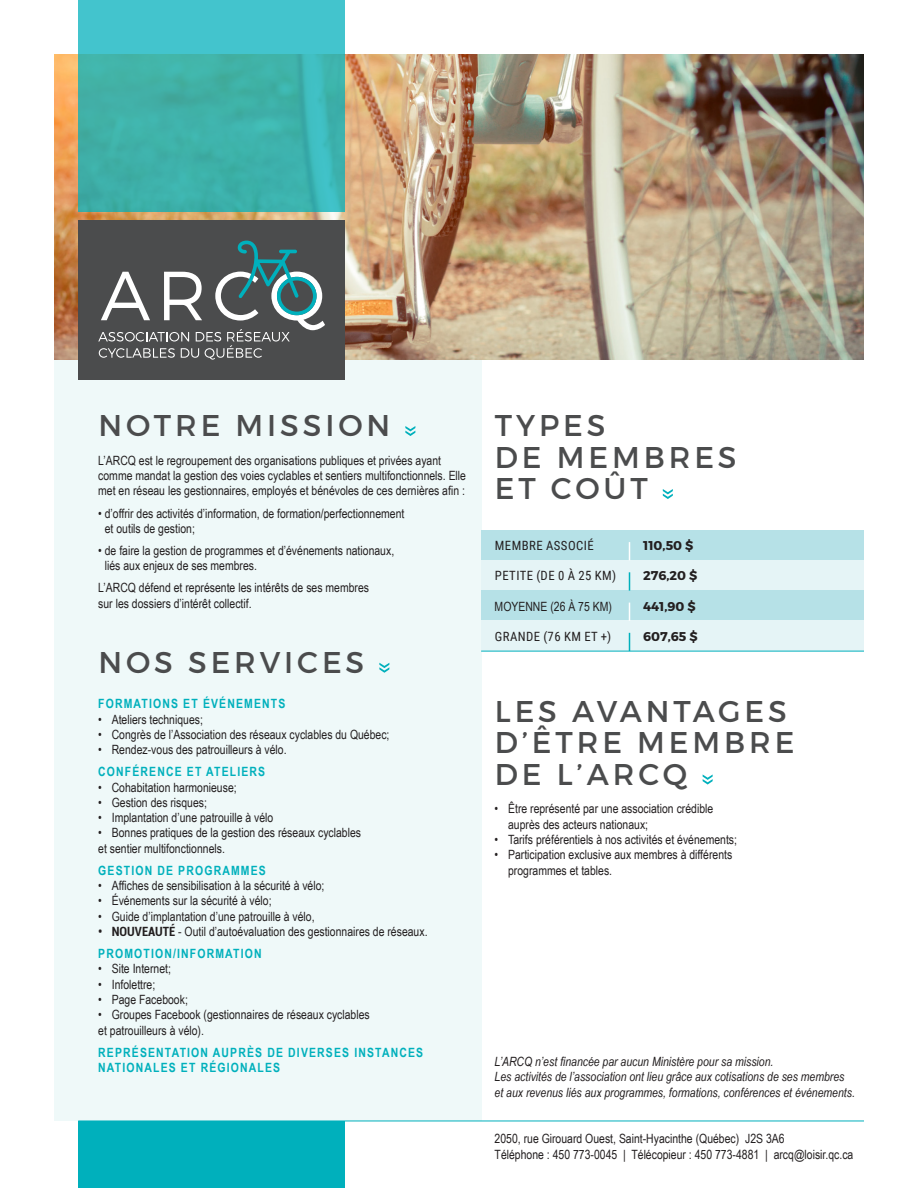
<style>
.page{position:relative;width:918px;height:1188px;background:#fff}
.page>*{position:absolute;margin:0;border:0;box-sizing:border-box;transform-origin:0 0}
.TITRE{font:30px/31.5px "Montserrat";letter-spacing:.13em;color:#4b4c4d}
.TEXTE{font:12.75px/15.3px "Arial Narrow";color:#231f20}
.TEXTE-2{font:italic 12.75px/15.3px "Arial Narrow";color:#231f20}
.SOUS_TITRE{font:700 12.75px/15.3px "Arial Narrow";letter-spacing:.09em;color:#00b0bc}
.tableau{font:12.75px "Roboto Condensed";letter-spacing:.035em;color:#231f20}
.tableau-2{font:700 12.75px "Montserrat";color:#231f20}
.tableau-3{font:12.75px "Arial Narrow";color:#231f20}
.s1{font-family:"Roboto";font-weight:700;font-stretch:condensed}
</style>
<div class="page">
<div style="left:54px;top:360px;width:427px;height:761px;background:#eff9f9"></div>
<div style="left:481px;top:530px;width:383px;height:30px;background:#b6e1e7"></div>
<div style="left:481px;top:560px;width:383px;height:31px;background:#e5f4f6"></div>
<div style="left:481px;top:591px;width:383px;height:30px;background:#b6e1e7"></div>
<div style="left:481px;top:621px;width:383px;height:30px;background:#e5f4f6"></div>
<img style="left:54px;top:54px;width:810px;height:306px">
<svg style="left:78px;top:0;width:267px;height:212px;background:#3fb6b3"></svg>
<div style="left:78px;top:1121px;width:267px;height:67px;background:#00b0bc"></div>
<div style="left:78px;top:220px;width:267px;height:160px;background:#4b4c4d"></div>
<svg style="left:98px;top:241px;width:227px;height:119px"></svg>
<svg style="left:405px;top:426px;width:10px;height:10px"></svg>
<svg style="left:379px;top:663px;width:10px;height:10px"></svg>
<svg style="left:663px;top:489px;width:10px;height:10px"></svg>
<svg style="left:703px;top:774px;width:10px;height:11px"></svg>
<svg style="left:629px;top:542px;width:1px;height:18px"></svg>
<svg style="left:629px;top:603px;width:1px;height:18px"></svg>
<svg style="left:629px;top:572px;width:1px;height:19px"></svg>
<svg style="left:629px;top:633px;width:1px;height:18px"></svg>
<hr style="left:481px;top:651px;width:383px;height:1px;background:#00b0bc">
<hr style="left:78px;top:1121px;width:786px;height:1px;background:#00b0bc">
<p class="TITRE" style="left:98px;top:410px;width:293px">NOTRE MISSION</p>
<p class="TEXTE" style="left:98px;top:452px;width:369px">L’ARCQ est le regroupement des organisations publiques et privées ayant comme mandat la gestion des voies cyclables et sentiers multifonctionnels. Elle met en réseau les gestionnaires, employés et bénévoles de ces dernières afin :</p>
<p class="TEXTE" style="left:105px;top:505px;width:301px;text-indent:-7px">• d’offrir des activités d’information, de formation/perfectionnement et outils de gestion;</p>
<p class="TEXTE" style="left:105px;top:542px;width:291px;text-indent:-7px">• de faire la gestion de programmes et d’événements nationaux, liés aux enjeux de ses membres.</p>
<p class="TEXTE" style="left:98px;top:580px;width:272px">L’ARCQ défend et représente les intérêts de ses membres sur les dossiers d’intérêt collectif.</p>
<p class="TITRE" style="left:98px;top:646px;width:267px">NOS SERVICES</p>
<p class="SOUS_TITRE" style="left:98px;top:696px;width:189px">FORMATIONS ET ÉVÉNEMENTS</p>
<p class="TEXTE" style="left:98px;top:711px;width:106px">• Ateliers techniques;</p>
<p class="TEXTE" style="left:98px;top:726px;width:293px">• Congrès de l’Association des réseaux cyclables du Québec;</p>
<p class="TEXTE" style="left:98px;top:742px;width:190px">• Rendez-vous des patrouilleurs à vélo.</p>
<p class="SOUS_TITRE" style="left:98px;top:763px;width:169px">CONFÉRENCE ET ATELIERS</p>
<p class="TEXTE" style="left:98px;top:779px;width:140px">• Cohabitation harmonieuse;</p>
<p class="TEXTE" style="left:98px;top:794px;width:110px">• Gestion des risques;</p>
<p class="TEXTE" style="left:98px;top:810px;width:177px">• Implantation d’une patrouille à vélo</p>
<p class="TEXTE" style="left:98px;top:825px;width:264px">• Bonnes pratiques de la gestion des réseaux cyclables et sentier multifonctionnels.</p>
<p class="SOUS_TITRE" style="left:98px;top:862px;width:169px">GESTION DE PROGRAMMES</p>
<p class="TEXTE" style="left:98px;top:877px;width:228px">• Affiches de sensibilisation à la sécurité à vélo;</p>
<p class="TEXTE" style="left:98px;top:893px;width:175px">• Événements sur la sécurité à vélo;</p>
<p class="TEXTE" style="left:98px;top:908px;width:218px">• Guide d’implantation d’une patrouille à vélo,</p>
<p class="TEXTE" style="left:98px;top:923px;width:331px"><span class="s1">• NOUVEAUTÉ</span> - Outil d’autoévaluation des gestionnaires de réseaux.</p>
<p class="SOUS_TITRE" style="left:98px;top:945px;width:165px">PROMOTION/INFORMATION</p>
<p class="TEXTE" style="left:98px;top:961px;width:74px">• Site Internet;</p>
<p class="TEXTE" style="left:98px;top:976px;width:59px">• Infolettre;</p>
<p class="TEXTE" style="left:98px;top:991px;width:91px">• Page Facebook;</p>
<p class="TEXTE" style="left:98px;top:1007px;width:273px">• Groupes Facebook (gestionnaires de réseaux cyclables et patrouilleurs à vélo).</p>
<p class="SOUS_TITRE" style="left:98px;top:1044px;width:326px">REPRÉSENTATION AUPRÈS DE DIVERSES INSTANCES<br>NATIONALES ET RÉGIONALES</p>
<p class="TITRE" style="left:495px;top:410px;width:243px">TYPES<br>DE MEMBRES<br>ET COÛT</p>
<p class="tableau" style="left:495px;top:536px;width:100px">MEMBRE ASSOCIÉ</p>
<p class="tableau-2" style="left:643px;top:537px;width:52px">110,50 $</p>
<p class="tableau" style="left:495px;top:567px;width:123px">PETITE (DE 0 À 25 KM)</p>
<p class="tableau-2" style="left:643px;top:568px;width:56px">276,20 $</p>
<p class="tableau-3" style="left:495px;top:597px;width:119px">MOYENNE (26 À 75 KM)</p>
<p class="tableau-2" style="left:643px;top:598px;width:54px">441,90 $</p>
<p class="tableau" style="left:495px;top:628px;width:118px">GRANDE (76 KM ET +)</p>
<p class="tableau-2" style="left:643px;top:629px;width:56px">607,65 $</p>
<p class="TITRE" style="left:495px;top:695px;width:301px">LES AVANTAGES<br>D’ÊTRE MEMBRE<br>DE L’ARCQ</p>
<p class="TEXTE" style="left:508px;top:801px;width:207px;text-indent:-14px">• Être représenté par une association crédible auprès des acteurs nationaux;</p>
<p class="TEXTE" style="left:495px;top:831px;width:244px">• Tarifs préférentiels à nos activités et événements;</p>
<p class="TEXTE" style="left:508px;top:847px;width:226px;text-indent:-14px">• Participation exclusive aux membres à différents programmes et tables.</p>
<p class="TEXTE-2" style="left:495px;top:1054px;width:362px">L’ARCQ n’est financée par aucun Ministère pour sa mission.<br>Les activités de l’association ont lieu grâce aux cotisations de ses membres et aux revenus liés aux programmes, formations, conférences et événements.</p>
<p class="TEXTE" style="left:495px;top:1131px;width:360px">2050, rue Girouard Ouest, Saint-Hyacinthe (Québec) J2S 3A6<br>Téléphone : 450 773-0045 | Télécopieur : 450 773-4881 | arcq@loisir.qc.ca</p>
</div>
